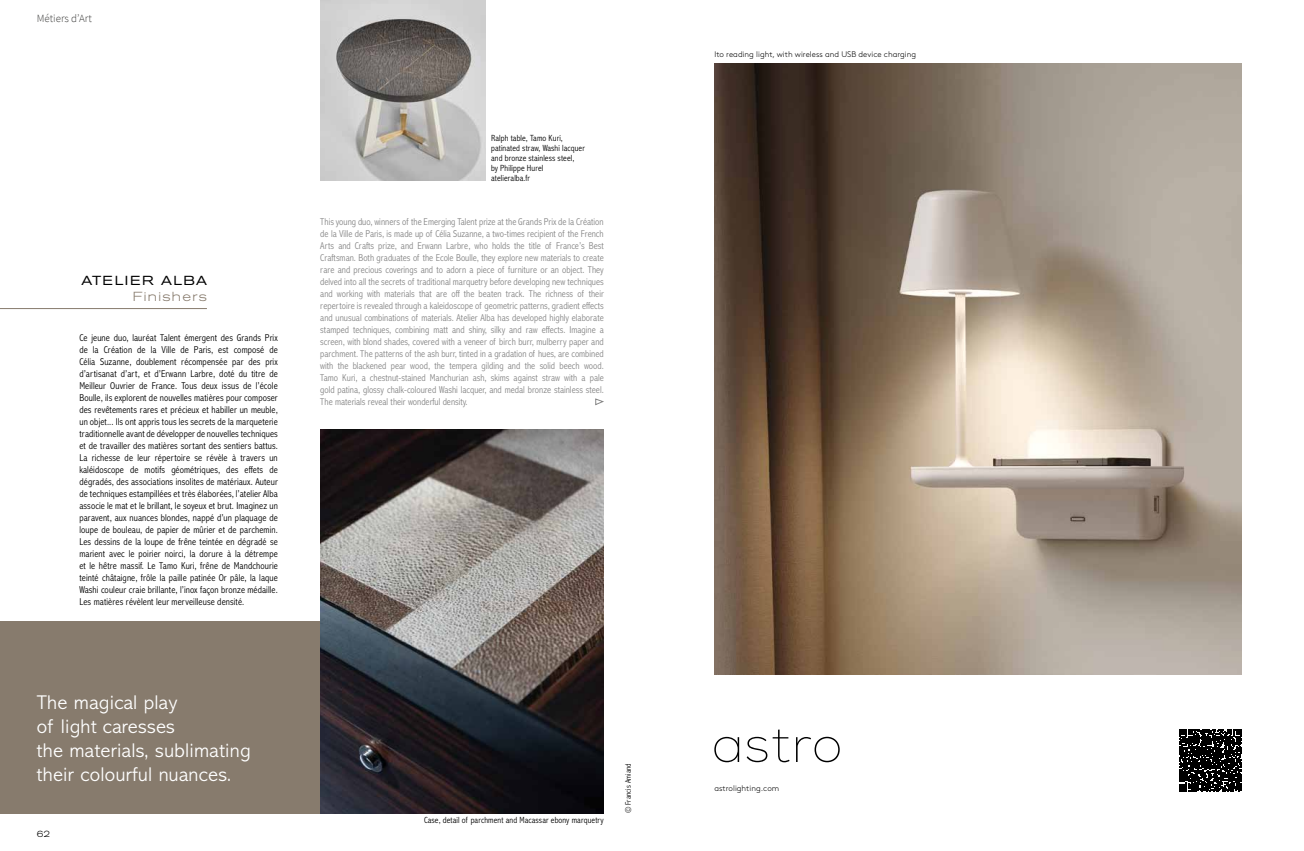
<style>
.page{position:relative;width:1304px;height:851px;background:#fff}
.page>*{position:absolute;margin:0;border:0;box-sizing:border-box;transform-origin:0 0}
.t1{font:300 20px/24px "Abadi MT Pro";letter-spacing:.01em;color:#fff}
.t2{font:expanded 13px "Akzidenz Grotesk BE";letter-spacing:.12em;color:#000}
.t3{font:300 expanded 13px "Akzidenz Grotesk BE";letter-spacing:.1em;color:#877b6d}
.t4{font:300 11px "Source Sans Pro";color:#3c3c3b}
.t5{font:300 condensed 10px/12px "Abadi MT Pro";letter-spacing:.01em;color:#000;text-align:justify}
.t6{font:300 condensed 10px/12px "Abadi MT Pro";color:#878787;text-align:justify}
.t7{font:300 condensed 9px/10px "Abadi MT Pro";letter-spacing:.01em;color:#000}
.t8{font:300 expanded 9px "Akzidenz Grotesk BE";color:#000}
.t9{font:300 8.1px "Brown Pro";letter-spacing:.005em;color:#000}
.t10{font:300 condensed 8px "Abadi MT Pro";letter-spacing:.01em;color:#000}
</style>
<div class="page">
<div style="left:0;top:621px;width:337px;height:192px;background:#877b6d"></div>
<img style="left:320px;top:429px;width:284px;height:384px">
<hr style="left:0;top:308px;width:207px;height:1px;background:#877b6d">
<img style="left:320px;top:0;width:165px;height:181px">
<svg style="left:595px;top:398px;width:9px;height:7px"></svg>
<svg style="left:714px;top:736px;width:25px;height:26px"></svg>
<svg style="left:747px;top:736px;width:20px;height:26px"></svg>
<svg style="left:773px;top:729px;width:17px;height:33px"></svg>
<svg style="left:796px;top:736px;width:44px;height:26px"></svg>
<img style="left:714px;top:64px;width:528px;height:610px">
<svg style="left:1179px;top:729px;width:62px;height:62px;background:#212121"></svg>
<p class="t4" style="left:37px;top:12px;width:56px">Métiers d’Art</p>
<h2 class="t2" style="left:82px;top:273px;width:127px">ATELIER ALBA</h2>
<h2 class="t3" style="left:133px;top:288px;width:76px">Finishers</h2>
<p class="t5" style="left:79px;top:332px;width:200px">Ce jeune duo, lauréat Talent émergent des Grands Prix de la Création de la Ville de Paris, est composé de Célia Suzanne, doublement récompensée par des prix d’artisanat d’art, et d’Erwann Larbre, doté du titre de Meilleur Ouvrier de France. Tous deux issus de l’école Boulle, ils explorent de nouvelles matières pour composer des revêtements rares et précieux et habiller un meuble, un objet... Ils ont appris tous les secrets de la marqueterie traditionnelle avant de développer de nouvelles techniques et de travailler des matières sortant des sentiers battus.<br>La richesse de leur répertoire se révèle à travers un kaléidoscope de motifs géométriques, des effets de dégradés, des associations insolites de matériaux. Auteur de techniques estampillées et très élaborées, l’atelier Alba associe le mat et le brillant, le soyeux et brut. Imaginez un paravent, aux nuances blondes, nappé d’un plaquage de loupe de bouleau, de papier de mûrier et de parchemin.<br>Les dessins de la loupe de frêne teintée en dégradé se marient avec le poirier noirci, la dorure à la détrempe et le hêtre massif. Le Tamo Kuri, frêne de Mandchourie teinté châtaigne, frôle la paille patinée Or pâle, la laque Washi couleur craie brillante, l’inox façon bronze médaille.<br>Les matières révèlent leur merveilleuse densité.</p>
<h1 class="t1" style="left:37px;top:691px;width:215px">The magical play<br>of light caresses<br>the materials, sublimating their colourful nuances.</h1>
<p class="t8" style="left:37px;top:827px;width:15px">62</p>
<p class="t7" style="left:491px;top:133px;width:95px">Ralph table, Tamo Kuri, patinated straw, Washi lacquer and bronze stainless steel,<br>by Philippe Hurel<br>atelieralba.fr</p>
<p class="t6" style="left:320px;top:216px;width:285px">This young duo, winners of the Emerging Talent prize at the Grands Prix de la Création de la Ville de Paris, is made up of Célia Suzanne, a two-times recipient of the French Arts and Crafts prize, and Erwann Larbre, who holds the title of France’s Best Craftsman. Both graduates of the Ecole Boulle, they explore new materials to create rare and precious coverings and to adorn a piece of furniture or an object. They delved into all the secrets of traditional marquetry before developing new techniques and working with materials that are off the beaten track. The richness of their repertoire is revealed through a kaleidoscope of geometric patterns, gradient effects and unusual combinations of materials. Atelier Alba has developed highly elaborate stamped techniques, combining matt and shiny, silky and raw effects. Imagine a screen, with blond shades, covered with a veneer of birch burr, mulberry paper and parchment. The patterns of the ash burr, tinted in a gradation of hues, are combined with the blackened pear wood, the tempera gilding and the solid beech wood.<br>Tamo Kuri, a chestnut-stained Manchurian ash, skims against straw with a pale gold patina, glossy chalk-coloured Washi lacquer, and medal bronze stainless steel.<br>The materials reveal their wonderful density.</p>
<p class="t7" style="left:424px;top:815px;width:181px">Case, detail of parchment and Macassar ebony marquetry</p>
<p class="t10" style="left:624px;top:813px;width:52px;rotate:-90deg">© Francis Amiand</p>
<p class="t9" style="left:714px;top:48px;width:203px">Ito reading light, with wireless and USB device charging</p>
<p class="t9" style="left:714px;top:782px;width:67px">astrolighting.com</p>
</div>
